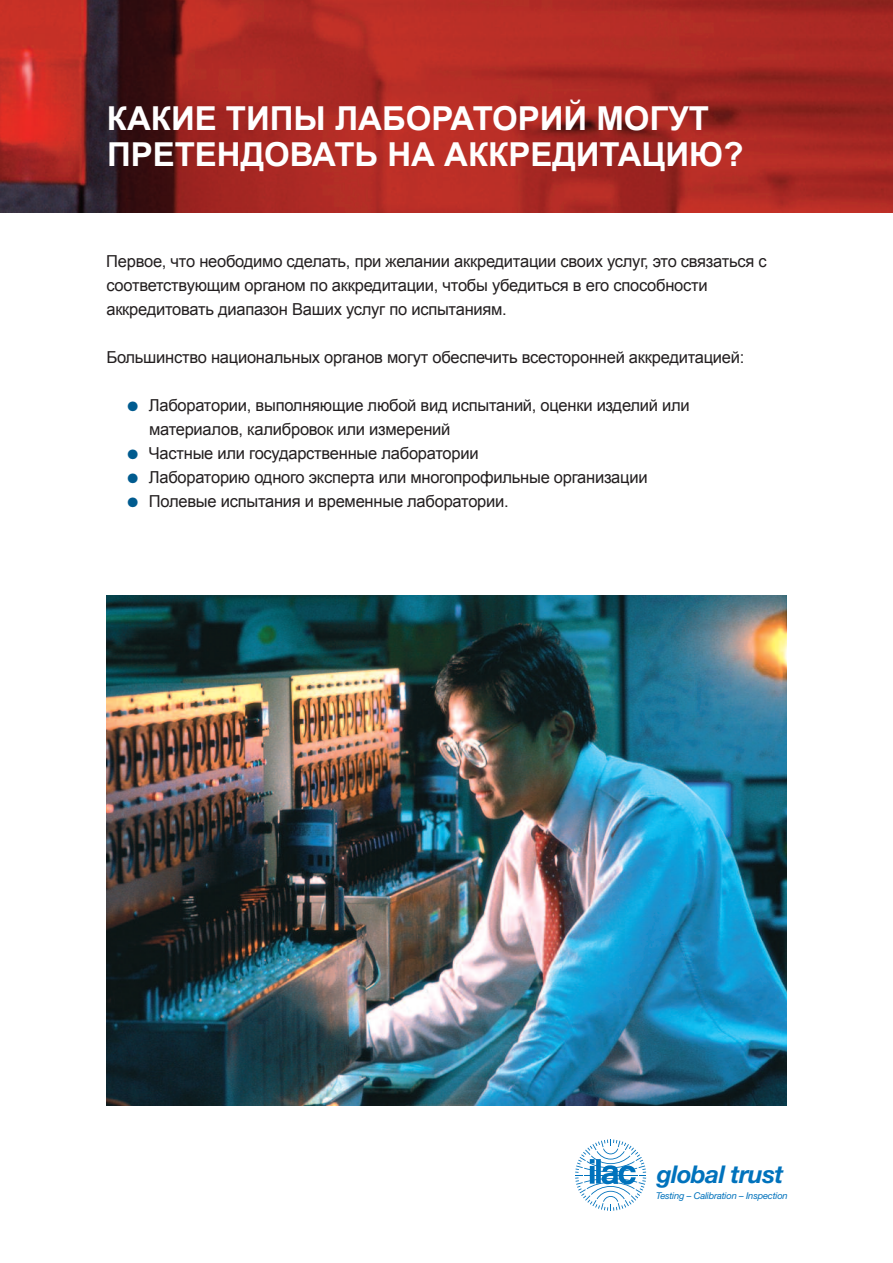
<style>
.page{position:relative;width:893px;height:1263px;background:#fff}
.page>*{position:absolute;margin:0;border:0;box-sizing:border-box;transform-origin:0 0}
.t1{font:700 33px/36px "Arial";color:#fff}
.t2{font:italic 700 24.45px "Helvetica Neue";letter-spacing:-.025em;color:#0072bc}
.t3{font:16.5px/24px "Arial";letter-spacing:-.015em;color:#231f20}
.t4{font:italic 9.3px "Helvetica Neue";letter-spacing:-.02em;color:#0072bc}
.s1{color:#005b8f}
</style>
<div class="page">
<img style="left:0;top:0;width:893px;height:213px">
<svg style="left:575px;top:1139px;width:71px;height:72px"></svg>
<img style="left:106px;top:595px;width:681px;height:511px">
<h1 class="t1" style="left:107px;top:101px;width:638px">КАКИЕ ТИПЫ ЛАБОРАТОРИЙ МОГУТ<br>ПРЕТЕНДОВАТЬ НА АККРЕДИТАЦИЮ?</h1>
<p class="t3" style="left:106px;top:249px;width:662px">Первое, что неободимо сделать, при желании аккредитации своих услуг, это связаться с соответствующим органом по аккредитации, чтобы убедиться в его способности аккредитовать диапазон Ваших услуг по испытаниям.</p>
<p class="t3" style="left:106px;top:345px;width:639px">Большинство национальных органов могут обеспечить всесторонней аккредитацией:</p>
<p class="t3" style="left:149px;top:393px;width:542px;text-indent:-21px"><span class="s1">●</span> Лаборатории, выполняющие любой вид испытаний, оценки изделий или материалов, калибровок или измерений</p>
<p class="t3" style="left:128px;top:441px;width:353px"><span class="s1">●</span> Частные или государственные лаборатории</p>
<p class="t3" style="left:128px;top:465px;width:522px"><span class="s1">●</span> Лабораторию одного эксперта или многопрофильные организации</p>
<p class="t3" style="left:128px;top:489px;width:383px"><span class="s1">●</span> Полевые испытания и временные лаборатории.</p>
<h2 class="t2" style="left:657px;top:1166px;width:128px">global trust</h2>
<p class="t4" style="left:656px;top:1193px;width:133px">Testing – Calibration – Inspection</p>
</div>
